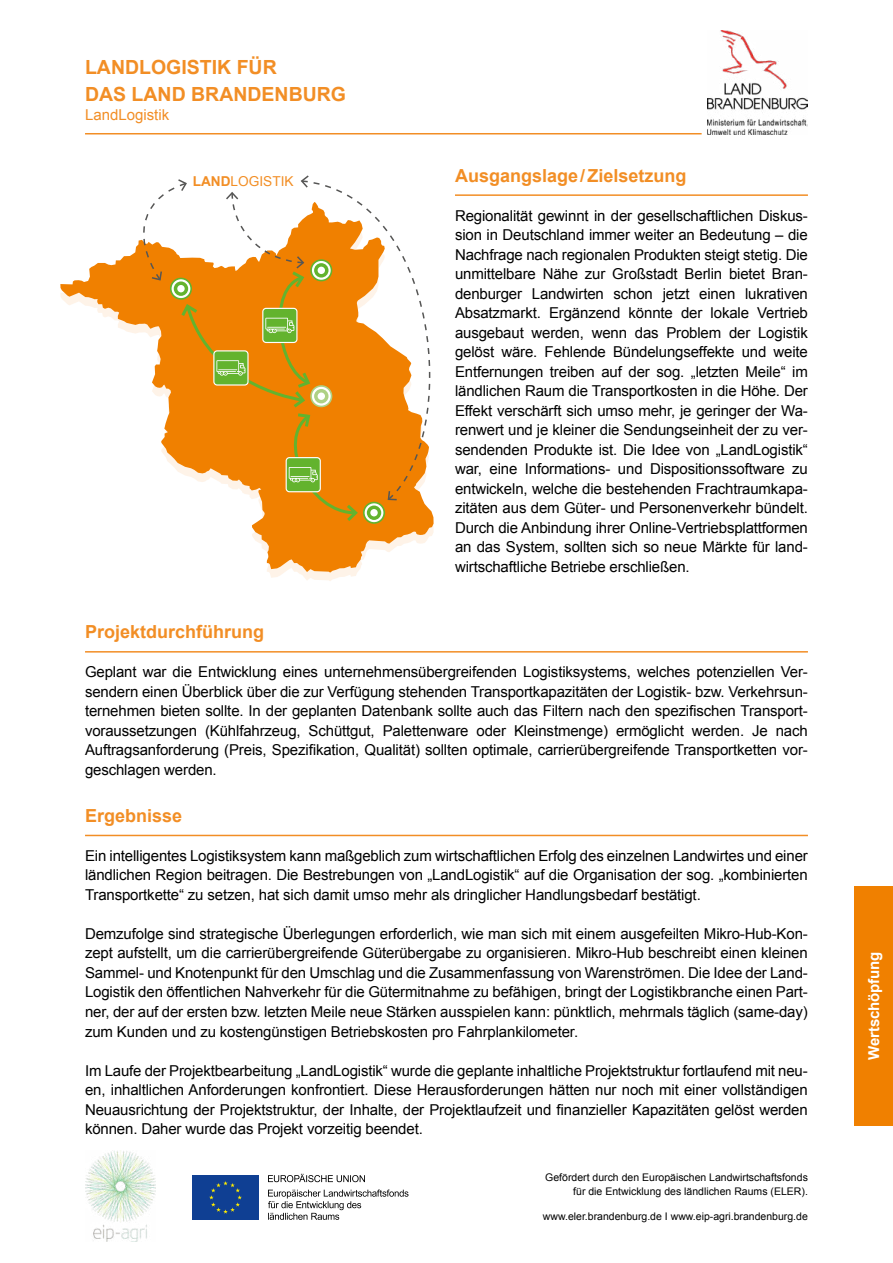
<style>
.page{position:relative;width:893px;height:1263px;background:#fff}
.page>*{position:absolute;margin:0;border:0;box-sizing:border-box;transform-origin:0 0}
.t1{font:700 19.5px/27px "Arial";color:#f28e25}
.t2{font:700 18px "Arial";color:#f28e25}
.t3{font:15px/19.5px "Arial";letter-spacing:-.01em;color:#000;text-align:justify}
.t4{font:700 15px "Arial";letter-spacing:-.01em;color:#fff}
.t5{font:15px "Arial";color:#f28e25}
.t6{font:13.65px "Arial";color:#f28e25}
.t7{font:10.5px/13.5px "Arial";color:#000;text-align:right}
.s1{font-weight:700}
</style>
<div class="page">
<hr style="left:85px;top:133px;width:617px;height:1px;background:#f28e25">
<hr style="left:85px;top:835px;width:723px;height:1px;background:#f28e25">
<hr style="left:85px;top:651px;width:723px;height:2px;background:#f28e25">
<hr style="left:455px;top:194px;width:353px;height:2px;background:#f28e25">
<div style="left:855px;top:886px;width:38px;height:239px;background:#f08000"></div>
<img style="left:85px;top:1150px;width:71px;height:92px">
<div style="left:192px;top:1175px;width:67px;height:45px;background:#0f3f93"></div>
<svg style="left:209px;top:1181px;width:33px;height:33px"></svg>
<svg style="left:268px;top:1174px;width:97px;height:8px"></svg>
<svg style="left:268px;top:1189px;width:140px;height:31px"></svg>
<img style="left:708px;top:30px;width:100px;height:105px">
<svg style="left:60px;top:256px;width:374px;height:317px"></svg>
<svg style="left:364px;top:502px;width:20px;height:21px"></svg>
<div style="left:363px;top:502px;width:22px;height:22px;border:2px solid #63b32e;border-radius:50%"></div>
<svg style="left:367px;top:505px;width:14px;height:15px"></svg>
<div style="left:370px;top:509px;width:8px;height:7px;background:#fff;border-radius:50%"></div>
<svg style="left:360px;top:194px;width:101px;height:307px"></svg>
<svg style="left:387px;top:489px;width:11px;height:12px"></svg>
<svg style="left:128px;top:175px;width:232px;height:349px"></svg>
<p class="t1" style="left:85px;top:54px;width:263px">LANDLOGISTIK FÜR<br>DAS LAND BRANDENBURG</p>
<p class="t5" style="left:85px;top:105px;width:86px">LandLogistik</p>
<p class="t6" style="left:193px;top:172px;width:102px"><span class="s1">LAND</span>LOGISTIK</p>
<p class="t2" style="left:455px;top:163px;width:233px">Ausgangslage/Zielsetzung</p>
<p class="t3" style="left:455px;top:206px;width:354px">Regionalität gewinnt in der gesellschaftlichen Diskus&shy;sion in Deutschland immer weiter an Bedeutung – die Nachfrage nach regionalen Produkten steigt stetig. Die unmittelbare Nähe zur Großstadt Berlin bietet Bran&shy;denburger Landwirten schon jetzt einen lukrativen Absatzmarkt. Ergänzend könnte der lokale Vertrieb ausgebaut werden, wenn das Problem der Logistik gelöst wäre. Fehlende Bündelungseffekte und weite Entfernungen treiben auf der sog. „letzten Meile“ im ländlichen Raum die Transportkosten in die Höhe. Der Effekt verschärft sich umso mehr, je geringer der Wa&shy;renwert und je kleiner die Sendungseinheit der zu ver&shy;sendenden Produkte ist. Die Idee von „LandLogistik“ war, eine Informations- und Dispositionssoftware zu entwickeln, welche die bestehenden Frachtraumkapa&shy;zitäten aus dem Güter- und Personenverkehr bündelt.<br>Durch die Anbindung ihrer Online-Vertriebsplattformen an das System, sollten sich so neue Märkte für land&shy;wirtschaftliche Betriebe erschließen.</p>
<p class="t2" style="left:85px;top:620px;width:181px">Projektdurchführung</p>
<p class="t3" style="left:85px;top:662px;width:724px">Geplant war die Entwicklung eines unternehmensübergreifenden Logistiksystems, welches potenziellen Ver&shy;sendern einen Überblick über die zur Verfügung stehenden Transportkapazitäten der Logistik- bzw. Verkehrsun&shy;ternehmen bieten sollte. In der geplanten Datenbank sollte auch das Filtern nach den spezifischen Transport&shy;voraussetzungen (Kühlfahrzeug, Schüttgut, Palettenware oder Kleinstmenge) ermöglicht werden. Je nach Auftragsanforderung (Preis, Spezifikation, Qualität) sollten optimale, carrierübergreifende Transportketten vor&shy;geschlagen werden.</p>
<p class="t2" style="left:85px;top:804px;width:99px">Ergebnisse</p>
<p class="t3" style="left:85px;top:846px;width:724px">Ein intelligentes Logistiksystem kann maßgeblich zum wirtschaftlichen Erfolg des einzelnen Landwirtes und einer ländlichen Region beitragen. Die Bestrebungen von „LandLogistik“ auf die Organisation der sog. „kombinierten Transportkette“ zu setzen, hat sich damit umso mehr als dringlicher Handlungsbedarf bestätigt.</p>
<p class="t3" style="left:85px;top:924px;width:724px">Demzufolge sind strategische Überlegungen erforderlich, wie man sich mit einem ausgefeilten Mikro-Hub-Kon&shy;zept aufstellt, um die carrierübergreifende Güterübergabe zu organisieren. Mikro-Hub beschreibt einen kleinen Sammel- und Knotenpunkt für den Umschlag und die Zusammenfassung von Warenströmen. Die Idee der Land-Logistik den öffentlichen Nahverkehr für die Gütermitnahme zu befähigen, bringt der Logistikbranche einen Part&shy;ner, der auf der ersten bzw. letzten Meile neue Stärken ausspielen kann: pünktlich, mehrmals täglich (same-day) zum Kunden und zu kostengünstigen Betriebskosten pro Fahrplankilometer.</p>
<p class="t3" style="left:85px;top:1061px;width:724px">Im Laufe der Projektbearbeitung „LandLogistik“ wurde die geplante inhaltliche Projektstruktur fortlaufend mit neu&shy;en, inhaltlichen Anforderungen konfrontiert. Diese Herausforderungen hätten nur noch mit einer vollständigen Neuausrichtung der Projektstruktur, der Inhalte, der Projektlaufzeit und finanzieller Kapazitäten gelöst werden können. Daher wurde das Projekt vorzeitig beendet.</p>
<p class="t7" style="left:545px;top:1171px;width:264px">Gefördert durch den Europäischen Landwirtschaftsfonds für die Entwicklung des ländlichen Raums (ELER).</p>
<p class="t7" style="left:543px;top:1209px;width:266px">www.eler.brandenburg.de I www.eip-agri.brandenburg.de</p>
<p class="t4" style="left:864px;top:1060px;width:109px;rotate:-90deg">Wertschöpfung</p>
</div>
